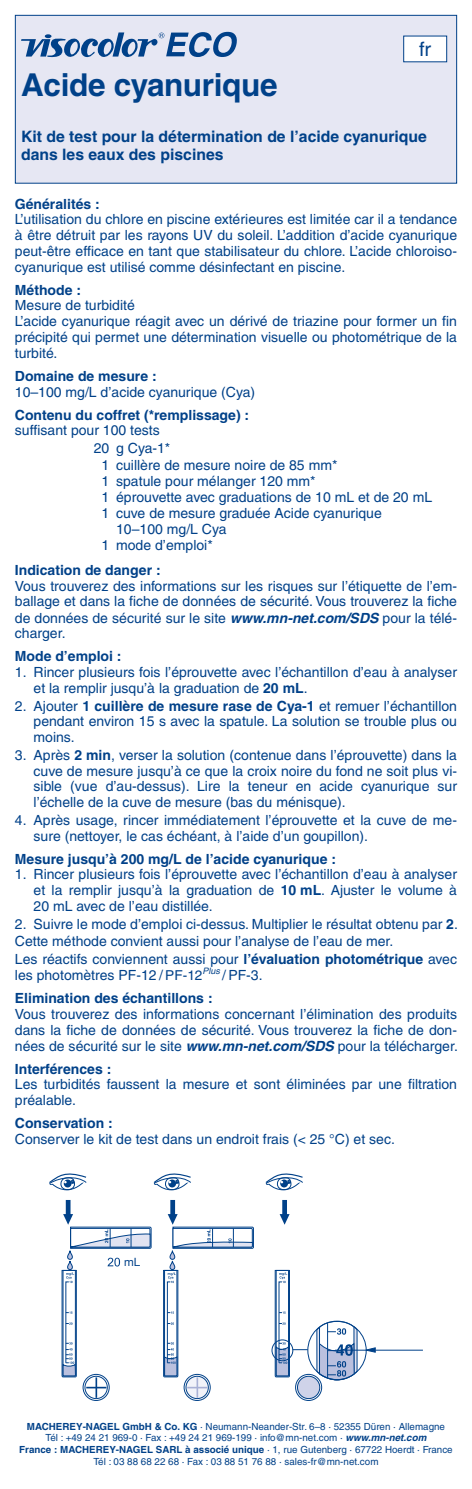
<style>
.page{position:relative;width:472px;height:1489px;background:#fff}
.page>*{position:absolute;margin:0;border:0;box-sizing:border-box;transform-origin:0 0}
._01_Headline{font:700 31.5px "Helvetica LT Pro";letter-spacing:-.01em;color:#004189}
.t1{font:19.78px "Helvetica LT Pro";color:#004189}
._02_Subhead{font:700 15.75px/18px "Helvetica LT Pro";color:#004189}
._03_Bodytext{font:14px/15.8px "Helvetica LT Pro";color:#004189;text-align:justify}
._06_Bodytext_h_fett{font:700 14px "Helvetica LT Pro";color:#004189}
._04_Bodytext_Inh{font:14px "Helvetica LT Pro";color:#004189}
.t2{font:11.38px "Helvetica Neue";color:#004189}
.Adresse{font:9.8px/11.7px "Helvetica LT Pro";color:#004189;text-align:center}
.s1{font-weight:700;font-style:italic}
.s2{font-weight:700}
.s3{font-size:13.65px}
</style>
<div class="page">
<div style="left:15px;top:15px;width:441px;height:168px;background:#e6e7f3"></div>
<svg style="left:21px;top:32px;width:215px;height:25px"></svg>
<div style="left:15px;top:15px;width:441px;height:169px;border:1px solid #004189"></div>
<div style="left:403px;top:34px;width:43px;height:30px;background:linear-gradient(to right,#9cb2d1,#9cb2d1)"></div>
<div style="left:403px;top:36px;width:43px;height:26px;background:#fff"></div>
<svg style="left:265px;top:1173px;width:38px;height:51px"></svg>
<div style="left:83px;top:1373px;width:26px;height:27px;border:1px solid #004189;border-radius:50%"></div>
<div style="left:85px;top:1375px;width:22px;height:23px;border:1px solid #004189;border-radius:50%"></div>
<div style="left:184px;top:1373px;width:26px;height:27px;border:1px solid #004189;border-radius:50%"></div>
<div style="left:186px;top:1375px;width:22px;height:23px;border:1px solid #004189;border-radius:50%"></div>
<div style="left:271px;top:1339px;width:21px;height:21px;border:1px solid #004189;border-radius:50%"></div>
<svg style="left:365px;top:1347px;width:10px;height:5px"></svg>
<hr style="left:375px;top:1349px;width:47px;height:1px;background:#004189">
<hr style="left:335px;top:1349px;width:31px;height:1px;background:#004189">
<svg style="left:274px;top:1269px;width:83px;height:131px"></svg>
<svg style="left:49px;top:1173px;width:205px;height:224px"></svg>
<p class="t1" style="left:419px;top:38px;width:14px">fr</p>
<p class="_01_Headline" style="left:21px;top:66px;width:258px">Acide cyanurique</p>
<p class="_02_Subhead" style="left:21px;top:128px;width:407px">Kit de test pour la détermination de l’acide cyanurique dans les eaux des piscines</p>
<p class="_06_Bodytext_h_fett" style="left:15px;top:195px;width:86px">Généralités :</p>
<p class="_03_Bodytext" style="left:15px;top:211px;width:443px">L’utilisation du chlore en piscine extérieures est limitée car il a tendance à être détruit par les rayons UV du soleil. L’addition d’acide cyanurique peut-être efficace en tant que stabilisateur du chlore. L’acide chloroiso&shy;cyanurique est utilisé comme désinfectant en piscine.</p>
<p class="_06_Bodytext_h_fett" style="left:15px;top:281px;width:68px">Méthode :</p>
<p class="_03_Bodytext" style="left:15px;top:297px;width:443px;text-align:left">Mesure de turbidité<br>L’acide cyanurique réagit avec un dérivé de triazine pour former un fin précipité qui permet une détermination visuelle ou photométrique de la turbité.</p>
<p class="_06_Bodytext_h_fett" style="left:15px;top:367px;width:143px">Domaine de mesure :</p>
<p class="_03_Bodytext" style="left:15px;top:384px;width:241px">10–100 mg/L d’acide cyanurique (Cya)</p>
<p class="_06_Bodytext_h_fett" style="left:15px;top:406px;width:235px">Contenu du coffret (*remplissage) :</p>
<p class="_03_Bodytext" style="left:15px;top:422px;width:146px">suffisant pour 100 tests</p>
<p class="_04_Bodytext_Inh" style="left:94px;top:440px;width:78px">20 g Cya-1*</p>
<p class="_04_Bodytext_Inh" style="left:101px;top:456px;width:237px">1 cuillère de mesure noire de 85 mm*</p>
<p class="_04_Bodytext_Inh" style="left:101px;top:472px;width:215px">1 spatule pour mélanger 120 mm*</p>
<p class="_04_Bodytext_Inh" style="left:101px;top:488px;width:332px">1 éprouvette avec graduations de 10 mL et de 20 mL</p>
<p class="_04_Bodytext_Inh" style="left:101px;top:505px;width:281px">1 cuve de mesure graduée Acide cyanurique</p>
<p class="_04_Bodytext_Inh" style="left:116px;top:521px;width:112px">10–100 mg/L Cya</p>
<p class="_04_Bodytext_Inh" style="left:101px;top:537px;width:113px">1 mode d’emploi*</p>
<p class="_06_Bodytext_h_fett" style="left:15px;top:561px;width:147px">Indication de danger :</p>
<p class="_03_Bodytext" style="left:15px;top:577px;width:443px">Vous trouverez des informations sur les risques sur l’étiquette de l’em&shy;ballage et dans la fiche de données de sécurité. Vous trouverez la fiche de données de sécurité sur le site <span class="s1">www.mn-net.com/SDS</span> pour la télé&shy;charger.</p>
<p class="_06_Bodytext_h_fett" style="left:15px;top:648px;width:108px">Mode d’emploi :</p>
<p class="_03_Bodytext" style="left:34px;top:664px;width:424px;text-indent:-19px">1. Rincer plusieurs fois l’éprouvette avec l’échantillon d’eau à analyser et la remplir jusqu’à la graduation de <span class="s2">20 mL</span>.</p>
<p class="_03_Bodytext" style="left:34px;top:697px;width:424px;text-indent:-19px">2. Ajouter <span class="s2">1 cuillère de mesure rase de Cya-1</span> et remuer l’échantillon pendant environ 15 s avec la spatule. La solution se trouble plus ou moins.</p>
<p class="_03_Bodytext" style="left:34px;top:747px;width:424px;text-indent:-19px">3. Après <span class="s2">2 min</span>, verser la solution (contenue dans l’éprouvette) dans la cuve de mesure jusqu’à ce que la croix noire du fond ne soit plus vi&shy;sible (vue d’au-dessus). Lire la teneur en acide cyanurique sur l’échelle de la cuve de mesure (bas du ménisque).</p>
<p class="_03_Bodytext" style="left:34px;top:812px;width:424px;text-indent:-19px">4. Après usage, rincer immédiatement l’éprouvette et la cuve de me&shy;sure (nettoyer, le cas échéant, à l’aide d’un goupillon).</p>
<p class="_06_Bodytext_h_fett" style="left:15px;top:850px;width:322px">Mesure jusqu’à 200 mg/L de l’acide cyanurique :</p>
<p class="_03_Bodytext" style="left:34px;top:866px;width:424px;text-indent:-19px">1. Rincer plusieurs fois l’éprouvette avec l’échantillon d’eau à analyser et la remplir jusqu’à la graduation de <span class="s2">10 mL</span>. Ajuster le volume à 20 mL avec de l’eau distillée.</p>
<p class="_03_Bodytext" style="left:15px;top:915px;width:444px">2. Suivre le mode d’emploi ci-dessus. Multiplier le résultat obtenu par <span class="s2">2</span>.</p>
<p class="_03_Bodytext" style="left:15px;top:933px;width:379px">Cette méthode convient aussi pour l’analyse de l’eau de mer.</p>
<p class="_03_Bodytext" style="left:15px;top:951px;width:443px">Les réactifs conviennent aussi pour <span class="s2">l’évaluation photométrique</span> avec les photomètres PF-12 / <span class="s3">PF-12</span><sup>Plus</sup> / PF-3.</p>
<p class="_06_Bodytext_h_fett" style="left:15px;top:989px;width:199px">Elimination des échantillons :</p>
<p class="_03_Bodytext" style="left:15px;top:1005px;width:444px">Vous trouverez des informations concernant l’élimination des produits dans la fiche de données de sécurité. Vous trouverez la fiche de don&shy;nées de sécurité sur le site <span class="s1">www.mn-net.com/SDS</span> pour la télécharger.</p>
<p class="_06_Bodytext_h_fett" style="left:15px;top:1060px;width:98px">Interférences :</p>
<p class="_03_Bodytext" style="left:15px;top:1076px;width:443px">Les turbidités faussent la mesure et sont éliminées par une filtration préalable.</p>
<p class="_06_Bodytext_h_fett" style="left:15px;top:1114px;width:99px">Conservation :</p>
<p class="_03_Bodytext" style="left:15px;top:1131px;width:381px">Conserver le kit de test dans un endroit frais (&lt; 25 °C) et sec.</p>
<p class="t2" style="left:124px;top:1253px;width:18px">mL</p>
<p class="Adresse" style="left:27px;top:1420px;width:419px"><span class="s2">MACHEREY-NAGEL GmbH &amp; Co. KG</span> · Neumann-Neander-Str. 6–8 · 52355 Düren · Allemagne<br>Tél : +49 24 21 969-0 · Fax : +49 24 21 969-199 · info@mn-net.com · <span class="s1">www.mn-net.com</span></p>
<p class="Adresse" style="left:19px;top:1443px;width:434px"><span class="s2">France : MACHEREY-NAGEL SARL à associé unique</span> · 1, rue Gutenberg · 67722 Hoerdt · France<br>Tél : 03 88 68 22 68 · Fax : 03 88 51 76 88 · sales-fr@mn-net.com</p>
</div>
